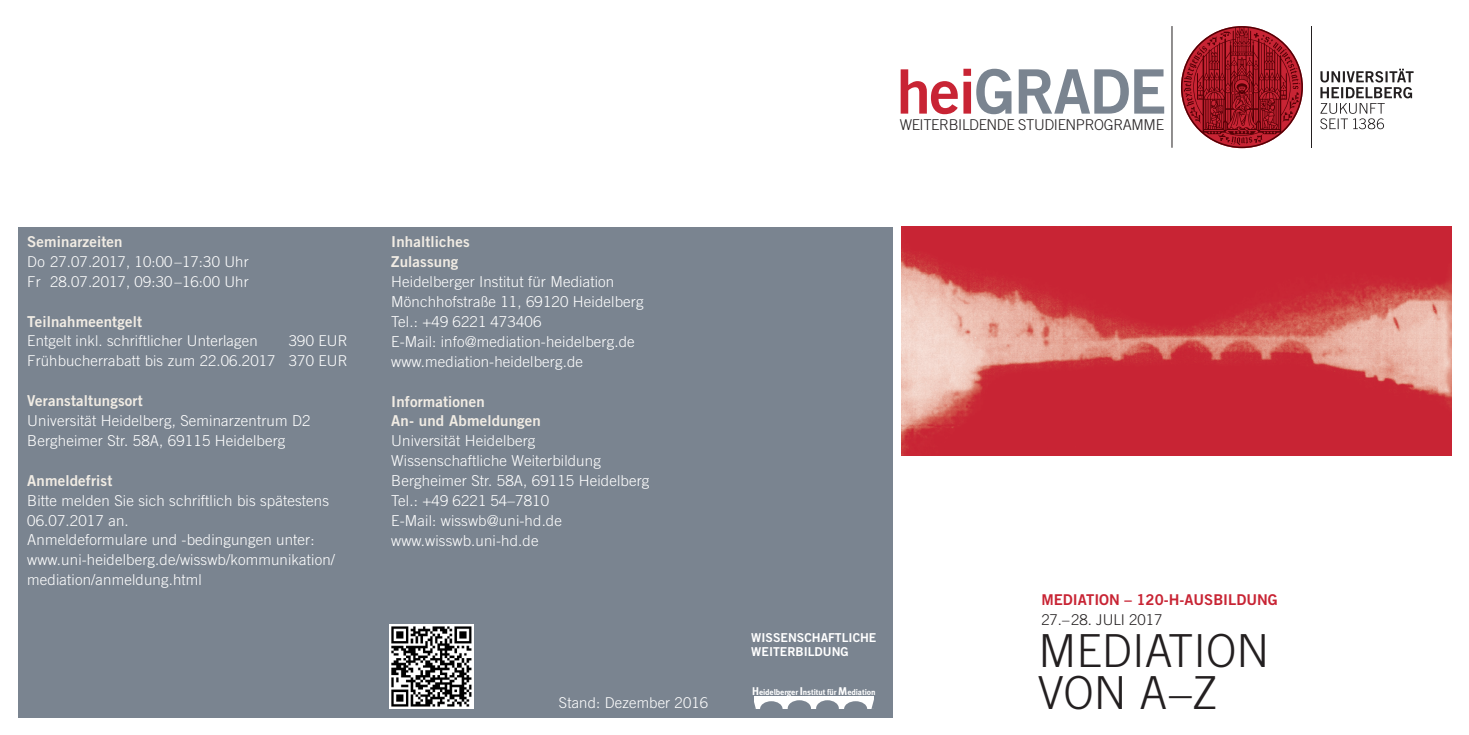
<style>
.page{position:relative;width:1469px;height:735px;background:#fff}
.page>*{position:absolute;margin:0;border:0;box-sizing:border-box;transform-origin:0 0}
.Schrift_LOGO{font:61.25px "Trade Gothic LT Std Bd 2";letter-spacing:-.02em;color:#7a8490}
._01_Trade_Gothic_LT{font:300 45.5px "Trade Gothic LT Std";color:#231f20}
._00_Fließtext_Rückse{font:300 15.05px/19.9px "Trade Gothic LT Std";letter-spacing:.01em;color:#fff}
._07_Headline_Rücksei{font:15.05px/19.9px "Trade Gothic LT Std Bd 2";letter-spacing:.01em;color:#f1ece4}
.TN_Engelte{font:300 14.88px/19.9px "Trade Gothic LT Std";letter-spacing:.01em;color:#fff;text-align:right}
.Seminarzeiten{font:300 14.88px "Trade Gothic LT Std";letter-spacing:.01em;color:#fff}
.Schrift_LOGO-2{font:300 14.88px "Trade Gothic LT Std";letter-spacing:-.025em;color:#231f20}
._02_Trade_Gothic_LT{font:14.88px "Trade Gothic LT Std Bd 2";color:#c82434}
._00_Fließtext_Rückse-2{font:300 14.88px "Trade Gothic LT Std";letter-spacing:.01em;color:#fff}
._02_Trade_Gothic_LT-2{font:300 14.88px "Trade Gothic LT Std";color:#231f20}
.WissWB_Titel{font:12.25px/14px "Trade Gothic LT Std Bd 2";color:#fff}
.t1{font:700 8.22px "Meta";letter-spacing:-.01em;color:#fff}
.s1{color:#c82434}
.s2{font-size:11.2px}
</style>
<div class="page">
<hr style="left:1171px;top:26px;width:1px;height:122px;background:#231f20">
<svg style="left:1320px;top:68px;width:94px;height:62px"></svg>
<hr style="left:1311px;top:26px;width:1px;height:122px;background:#231f20">
<svg style="left:1180px;top:26px;width:123px;height:123px"></svg>
<div style="left:18px;top:227px;width:874px;height:490px;background:#7a8490"></div>
<img style="left:901px;top:227px;width:550px;height:228px">
<img style="left:389px;top:624px;width:84px;height:84px">
<svg style="left:754px;top:236px;width:689px;height:472px"></svg>
<p class="_07_Headline_Rücksei" style="left:27px;top:231px;width:97px">Seminarzeiten</p>
<p class="Seminarzeiten" style="left:27px;top:253px;width:223px">Do 27.07.2017, 10:00 –17:30 Uhr</p>
<p class="Seminarzeiten" style="left:27px;top:272px;width:223px">Fr 28.07.2017, 09:30 –16:00 Uhr</p>
<p class="_07_Headline_Rücksei" style="left:27px;top:311px;width:116px">Teilnahmeentgelt</p>
<p class="TN_Engelte" style="left:27px;top:331px;width:232px">Entgelt inkl. schriftlicher Unterlagen</p>
<p class="TN_Engelte" style="left:27px;top:331px;width:322px">390 EUR<br>Frühbucherrabatt bis zum 22.06.2017 370 EUR</p>
<p class="_07_Headline_Rücksei" style="left:27px;top:390px;width:117px">Veranstaltungsort</p>
<p class="_00_Fließtext_Rückse" style="left:27px;top:410px;width:285px">Universität Heidelberg, Seminarzentrum D2<br>Bergheimer Str. 58A, 69115 Heidelberg</p>
<p class="_07_Headline_Rücksei" style="left:27px;top:470px;width:87px">Anmeldefrist</p>
<p class="_00_Fließtext_Rückse" style="left:27px;top:490px;width:309px">Bitte melden Sie sich schriftlich bis spätestens 06.07.2017 an.<br>Anmeldeformulare und -bedingungen unter: www.uni-heidelberg.de/wisswb/kommunikation/ mediation/anmeldung.html</p>
<p class="_07_Headline_Rücksei" style="left:391px;top:231px;width:80px">Inhaltliches</p>
<p class="_07_Headline_Rücksei" style="left:391px;top:251px;width:69px">Zulassung</p>
<p class="_00_Fließtext_Rückse" style="left:391px;top:271px;width:254px">Heidelberger Institut für Mediation<br>Mönchhofstraße 11, 69120 Heidelberg</p>
<p class="_00_Fließtext_Rückse" style="left:391px;top:311px;width:245px">Tel.: +49 6221 473406<br>E-Mail: info@mediation-heidelberg.de www.mediation-heidelberg.de</p>
<p class="_07_Headline_Rücksei" style="left:391px;top:390px;width:151px">Informationen<br>An- und Abmeldungen</p>
<p class="_00_Fließtext_Rückse" style="left:391px;top:430px;width:211px">Universität Heidelberg<br>Wissenschaftliche Weiterbildung</p>
<p class="_00_Fließtext_Rückse" style="left:391px;top:470px;width:260px">Bergheimer Str. 58A, 69115 Heidelberg<br>Tel.: +49 6221 54–7810<br>E-Mail: wisswb@uni-hd.de www.wisswb.uni-hd.de</p>
<p class="_00_Fließtext_Rückse-2" style="left:559px;top:693px;width:151px">Stand: Dezember 2016</p>
<p class="Schrift_LOGO" style="left:896px;top:54px;width:271px"><span class="s1">hei</span>GRADE</p>
<p class="Schrift_LOGO-2" style="left:899px;top:116px;width:266px">WEITERBILDENDE STUDIENPROGRAMME</p>
<p class="WissWB_Titel" style="left:751px;top:630px;width:127px">WISSENSCHAFTLICHE<br>WEITERBILDUNG</p>
<p class="t1" style="left:752px;top:686px;width:125px"><span class="s2">H</span>eidelberger <span class="s2">I</span>nstitut für <span class="s2">M</span>ediation</p>
<p class="_02_Trade_Gothic_LT" style="left:1041px;top:590px;width:238px">MEDIATION – 120-H-AUSBILDUNG</p>
<p class="_02_Trade_Gothic_LT-2" style="left:1041px;top:610px;width:122px">27.–28. JULI 2017</p>
<p class="_01_Trade_Gothic_LT" style="left:1038px;top:623px;width:232px">MEDIATION</p>
<p class="_01_Trade_Gothic_LT" style="left:1038px;top:665px;width:181px">VON A–Z</p>
</div>
